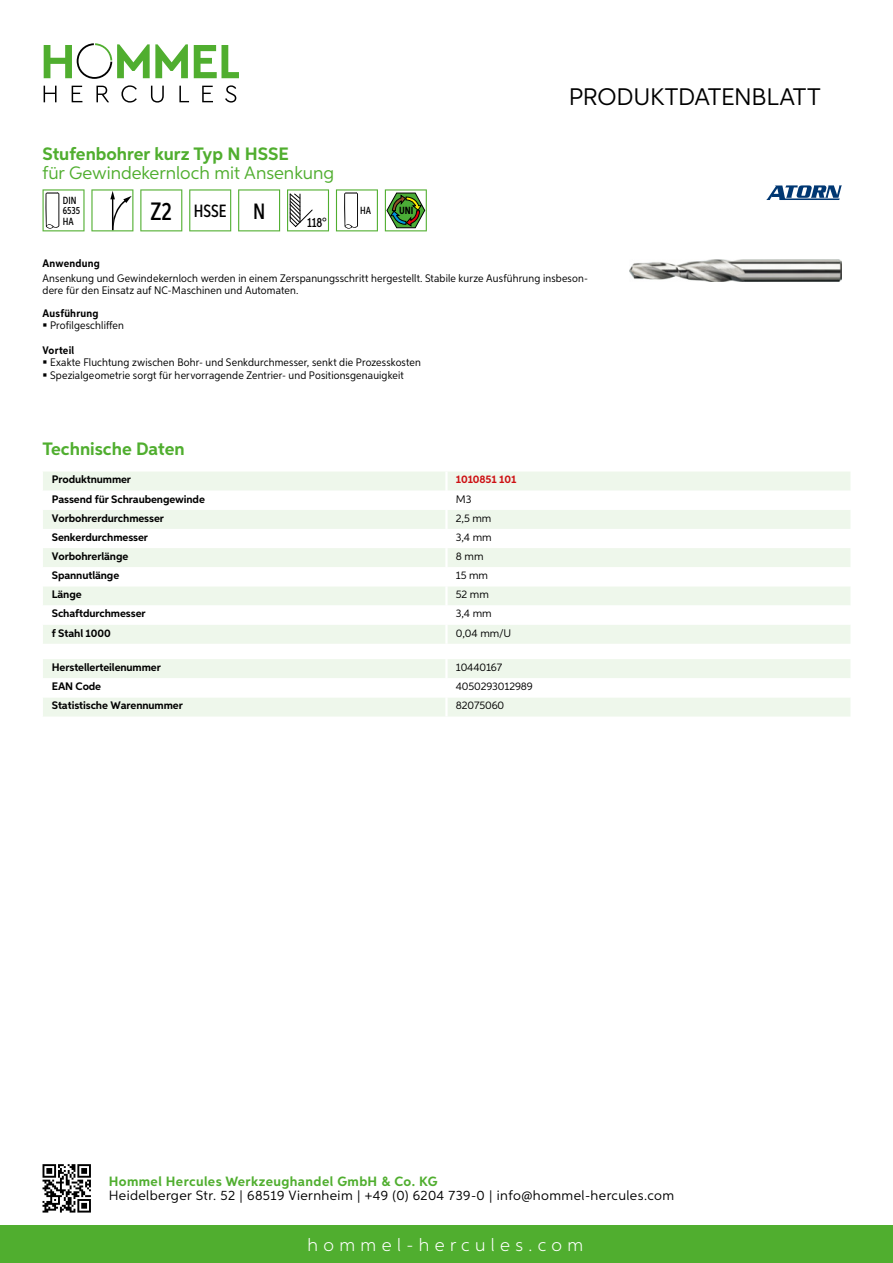
<style>
.page{position:relative;width:893px;height:1263px;background:#fff}
.page>*{position:absolute;margin:0;border:0;box-sizing:border-box;transform-origin:0 0}
.t1{font:24px "Aspira";letter-spacing:-.01em;color:#000}
.t2{font:700 18px "Aspira";color:#50ae2f}
.t3{font:18px "Aspira";color:#50ae2f}
.t4{font:300 18px "Aspira";letter-spacing:.3em;color:#fff}
.t5{font:500 17.85px "Aspira XX Nar";color:#000}
.t6{font:13.5px "Aspira";letter-spacing:.03em;color:#000}
.t7{font:700 13.5px "Aspira";letter-spacing:.03em;color:#50ae2f}
.t8{font:500 13.35px "Aspira XX Nar";color:#000}
.t9{font:10.95px/12px "Aspira Nar";letter-spacing:.015em;color:#000}
.t10{font:700 10.95px "Aspira";letter-spacing:-.01em;color:#000}
.t11{font:10.95px "Aspira";letter-spacing:-.01em;color:#000}
.t12{font:700 10.95px "Aspira Nar";letter-spacing:.02em;color:#000}
.t13{font:700 10.95px "Aspira";letter-spacing:-.01em;color:#cd1013}
.t14{font:500 10.35px/10.4px "Aspira XX Nar";color:#000}
.t15{font:700 10.35px "Aspira XX Nar";color:#000}
.s1{font-size:25.2px}
.s2{font-size:22.2px}
</style>
<div class="page">
<div style="left:0;top:1226px;width:893px;height:37px;background:#50ae2f"></div>
<svg style="left:43px;top:1164px;width:48px;height:48px"></svg>
<svg style="left:194px;top:45px;width:45px;height:33px"></svg>
<svg style="left:44px;top:43px;width:144px;height:36px"></svg>
<svg style="left:44px;top:86px;width:13px;height:16px"></svg>
<svg style="left:72px;top:86px;width:10px;height:16px"></svg>
<svg style="left:96px;top:86px;width:13px;height:16px"></svg>
<svg style="left:121px;top:85px;width:16px;height:18px"></svg>
<svg style="left:151px;top:86px;width:13px;height:17px"></svg>
<svg style="left:179px;top:86px;width:10px;height:16px"></svg>
<svg style="left:202px;top:86px;width:11px;height:16px"></svg>
<svg style="left:225px;top:85px;width:11px;height:18px"></svg>
<div style="left:43px;top:472px;width:807px;height:172px;background:#eef7eb"></div>
<svg style="left:43px;top:491px;width:807px;height:134px"></svg>
<hr style="left:445px;top:471px;width:3px;height:20px;background:#fff">
<hr style="left:445px;top:491px;width:3px;height:19px;background:#fff">
<hr style="left:445px;top:510px;width:3px;height:19px;background:#fff">
<hr style="left:445px;top:529px;width:3px;height:19px;background:#fff">
<hr style="left:445px;top:548px;width:3px;height:19px;background:#fff">
<hr style="left:445px;top:567px;width:3px;height:19px;background:#fff">
<hr style="left:445px;top:586px;width:3px;height:19px;background:#fff">
<hr style="left:445px;top:605px;width:3px;height:20px;background:#fff">
<hr style="left:445px;top:625px;width:3px;height:19px;background:#fff">
<svg style="left:43px;top:659px;width:807px;height:57px"></svg>
<hr style="left:445px;top:697px;width:3px;height:19px;background:#fff">
<svg style="left:43px;top:189px;width:42px;height:42px"></svg>
<svg style="left:91px;top:189px;width:42px;height:42px"></svg>
<svg style="left:140px;top:189px;width:42px;height:42px"></svg>
<svg style="left:189px;top:189px;width:42px;height:42px"></svg>
<svg style="left:238px;top:189px;width:42px;height:42px"></svg>
<svg style="left:287px;top:189px;width:42px;height:42px"></svg>
<svg style="left:336px;top:189px;width:42px;height:42px"></svg>
<svg style="left:385px;top:189px;width:42px;height:42px"></svg>
<img style="left:629px;top:259px;width:213px;height:23px">
<svg style="left:766px;top:185px;width:76px;height:15px"></svg>
<h2 class="t2" style="left:43px;top:142px;width:248px">Stufenbohrer kurz Typ N HSSE</h2>
<h2 class="t3" style="left:43px;top:162px;width:293px">für Gewindekernloch mit Ansenkung</h2>
<p class="t14" style="left:63px;top:195px;width:19px">DIN<br>6535<br>HA</p>
<h3 class="t5" style="left:151px;top:200px;width:116px"><span class="s1">Z2</span> HSSE <span class="s2">N</span></h3>
<p class="t8" style="left:307px;top:215px;width:21px">118°</p>
<p class="t14" style="left:360px;top:205px;width:12px">HA</p>
<p class="t15" style="left:399px;top:205px;width:16px">UNI</p>
<h1 class="t1" style="left:569px;top:82px;width:253px">Produktdatenblatt</h1>
<p class="t12" style="left:43px;top:257px;width:59px">Anwendung</p>
<p class="t9" style="left:43px;top:273px;width:547px">Ansenkung und Gewindekernloch werden in einem Zerspanungsschritt hergestellt. Stabile kurze Ausführung insbeson&shy;dere für den Einsatz auf NC-Maschinen und Automaten.</p>
<p class="t12" style="left:43px;top:306px;width:58px">Ausführung</p>
<p class="t9" style="left:50px;top:319px;width:75px">Profilgeschliffen</p>
<p class="t12" style="left:43px;top:343px;width:33px">Vorteil</p>
<p class="t9" style="left:50px;top:356px;width:372px;line-height:12.8px">Exakte Fluchtung zwischen Bohr- und Senkdurchmesser, senkt die Prozesskosten<br>Spezialgeometrie sorgt für hervorragende Zentrier- und Positionsgenauigkeit</p>
<h2 class="t2" style="left:43px;top:437px;width:144px">Technische Daten</h2>
<p class="t10" style="left:52px;top:473px;width:81px">Produktnummer</p>
<p class="t13" style="left:456px;top:473px;width:62px">1010851 101</p>
<p class="t10" style="left:52px;top:492px;width:155px">Passend für Schraubengewinde</p>
<p class="t11" style="left:456px;top:492px;width:17px">M3</p>
<p class="t10" style="left:52px;top:511px;width:114px">Vorbohrerdurchmesser</p>
<p class="t11" style="left:456px;top:511px;width:37px">2,5 mm</p>
<p class="t10" style="left:52px;top:530px;width:98px">Senkerdurchmesser</p>
<p class="t11" style="left:456px;top:530px;width:37px">3,4 mm</p>
<p class="t10" style="left:52px;top:549px;width:78px">Vorbohrerlänge</p>
<p class="t11" style="left:456px;top:549px;width:29px">8 mm</p>
<p class="t10" style="left:52px;top:569px;width:69px">Spannutlänge</p>
<p class="t11" style="left:456px;top:569px;width:34px">15 mm</p>
<p class="t10" style="left:52px;top:588px;width:31px">Länge</p>
<p class="t11" style="left:456px;top:588px;width:35px">52 mm</p>
<p class="t10" style="left:52px;top:607px;width:95px">Schaftdurchmesser</p>
<p class="t11" style="left:456px;top:607px;width:37px">3,4 mm</p>
<p class="t10" style="left:52px;top:626px;width:60px">f Stahl 1000</p>
<p class="t11" style="left:456px;top:626px;width:55px">0,04 mm/U</p>
<p class="t10" style="left:52px;top:660px;width:111px">Herstellerteilenummer</p>
<p class="t11" style="left:456px;top:661px;width:48px">10440167</p>
<p class="t10" style="left:52px;top:680px;width:51px">EAN Code</p>
<p class="t11" style="left:456px;top:680px;width:79px">4050293012989</p>
<p class="t10" style="left:52px;top:699px;width:132px">Statistische Warennummer</p>
<p class="t11" style="left:456px;top:699px;width:50px">82075060</p>
<p class="t7" style="left:109px;top:1172px;width:330px">Hommel Hercules Werkzeughandel GmbH &amp; Co. KG</p>
<p class="t6" style="left:109px;top:1187px;width:567px">Heidelberger Str. 52 | 68519 Viernheim | +49 (0) 6204 739-0 | info@hommel-hercules.com</p>
<h2 class="t4" style="left:307px;top:1234px;width:277px">hommel-hercules.com</h2>
</div>
